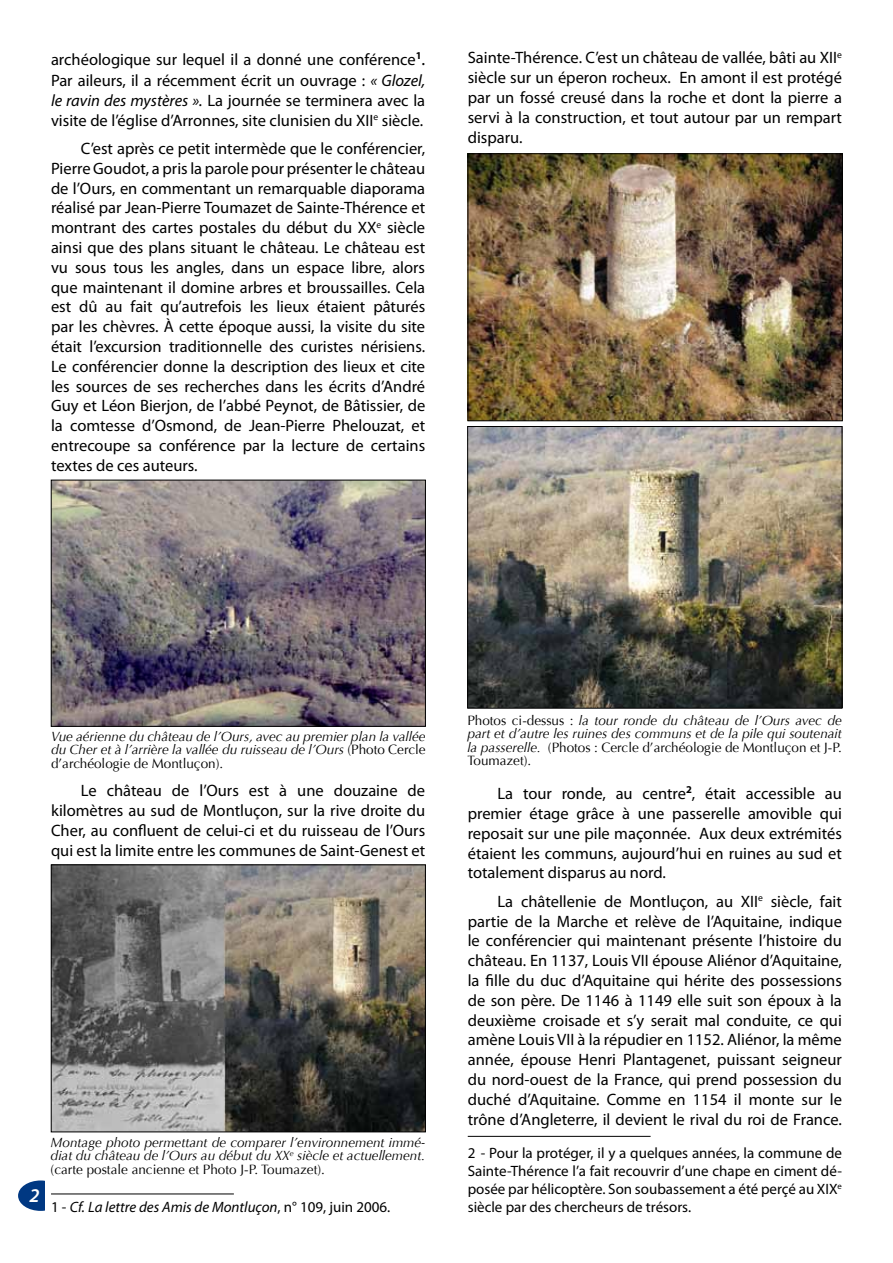
<style>
.page{position:relative;width:893px;height:1263px;background:#fff}
.page>*{position:absolute;margin:0;border:0;box-sizing:border-box;transform-origin:0 0}
.t1{font:italic 600 19.5px "Myriad Pro";color:#fff}
.t2{font:16.5px/19.8px "Myriad Pro";color:#000;text-align:justify}
.t3{font:15px/18px "Myriad Pro";color:#000;text-align:justify}
.t4{font:italic 15px "Myriad Pro";color:#000}
.t5{font:italic 13.5px/13.5px "Optima";color:#000;text-align:justify}
.s1{font-size:18px}
.s2{font-style:italic}
.s3{font-style:normal}
</style>
<div class="page">
<svg style="left:18px;top:1180px;width:45px;height:31px"></svg>
<div style="left:45px;top:1179px;width:6px;height:33px;background:#fff"></div>
<hr style="left:51px;top:1194px;width:183px;height:1px;background:#000">
<hr style="left:468px;top:1136px;width:183px;height:1px;background:#000">
<img style="left:53px;top:867px;width:371px;height:263px">
<div style="left:51px;top:865px;width:375px;height:267px;border:1px solid #000"></div>
<img style="left:53px;top:482px;width:371px;height:242px">
<div style="left:51px;top:480px;width:375px;height:246px;border:1px solid #000"></div>
<img style="left:470px;top:156px;width:370px;height:263px">
<div style="left:468px;top:154px;width:374px;height:267px;border:1px solid #000"></div>
<img style="left:469px;top:428px;width:371px;height:278px">
<div style="left:467px;top:426px;width:375px;height:282px;border:1px solid #000"></div>
<p class="t2" style="left:51px;top:48px;width:376px;line-height:21.6px">archéologique sur lequel il a donné une conférence<sup>1</sup><span class="s1">.<br></span>Par aileurs, il a récemment écrit un ouvrage : <span class="s2">« Glozel,</span></p>
<p class="t2" style="left:51px;top:90px;width:376px"><span class="s2">le ravin des mystères ».</span> La journée se terminera avec la visite de l’église d’Arronnes, site clunisien du XII<sup>e</sup> siècle.</p>
<p class="t2" style="left:51px;top:138px;width:376px;text-indent:30px">C’est après ce petit intermède que le conférencier, Pierre Goudot, a pris la parole pour présenter le château de l’Ours, en commentant un remarquable diaporama réalisé par Jean-Pierre Toumazet de Sainte-Thérence et montrant des cartes postales du début du XX<sup>e</sup> siècle ainsi que des plans situant le château. Le château est vu sous tous les angles, dans un espace libre, alors que maintenant il domine arbres et broussailles. Cela est dû au fait qu’autrefois les lieux étaient pâturés par les chèvres. À cette époque aussi, la visite du site était l’excursion traditionnelle des curistes nérisiens.<br>Le conférencier donne la description des lieux et cite les sources de ses recherches dans les écrits d’André Guy et Léon Bierjon, de l’abbé Peynot, de Bâtissier, de la comtesse d’Osmond, de Jean-Pierre Phelouzat, et entrecoupe sa conférence par la lecture de certains textes de ces auteurs.</p>
<p class="t2" style="left:468px;top:48px;width:376px">Sainte-Thérence. C’est un château de vallée, bâti au XII<sup>e </sup>siècle sur un éperon rocheux. En amont il est protégé par un fossé creusé dans la roche et dont la pierre a servi à la construction, et tout autour par un rempart disparu.</p>
<p class="t5" style="left:51px;top:729px;width:376px">Vue aérienne du château de l’Ours, avec au premier plan la vallée du Cher et à l’arrière la vallée du ruisseau de l’Ours <span class="s3">(Photo Cercle d’archéologie de Montluçon).</span></p>
<p class="t2" style="left:51px;top:780px;width:376px;text-indent:30px">Le château de l’Ours est à une douzaine de kilomètres au sud de Montluçon, sur la rive droite du Cher, au confluent de celui-ci et du ruisseau de l’Ours qui est la limite entre les communes de Saint-Genest et</p>
<p class="t1" style="left:30px;top:1182px;width:12px">2</p>
<p class="t5" style="left:51px;top:1135px;width:376px">Montage photo permettant de comparer l’environnement immé&shy;diat du château de l’Ours au début du XX<sup>e</sup> siècle et actuellement. <span class="s3">(carte postale ancienne et Photo J-P. Toumazet).</span></p>
<p class="t4" style="left:51px;top:1198px;width:341px"><span class="s3">1 -</span> Cf. La lettre des Amis de Montluçon<span class="s3">, n° 109, juin 2006.</span></p>
<p class="t5" style="left:467px;top:713px;width:376px"><span class="s3">Photos ci-dessus :</span> la tour ronde du château de l’Ours avec de part et d’autre les ruines des communs et de la pile qui soutenait la passerelle. <span class="s3">(Photos : Cercle d’archéologie de Montluçon et J-P.<br>Toumazet).</span></p>
<p class="t2" style="left:468px;top:783px;width:376px;text-indent:30px">La tour ronde, au centre<sup>2</sup>, était accessible au premier étage grâce à une passerelle amovible qui reposait sur une pile maçonnée. Aux deux extrémités étaient les communs, aujourd’hui en ruines au sud et totalement disparus au nord.</p>
<p class="t2" style="left:468px;top:891px;width:376px;text-indent:30px">La châtellenie de Montluçon, au XII<sup>e</sup> siècle, fait partie de la Marche et relève de l’Aquitaine, indique le conférencier qui maintenant présente l’histoire du château. En 1137, Louis VII épouse Aliénor d’Aquitaine, la fille du duc d’Aquitaine qui hérite des possessions de son père. De 1146 à 1149 elle suit son époux à la deuxième croisade et s’y serait mal conduite, ce qui amène Louis VII à la répudier en 1152. Aliénor, la même année, épouse Henri Plantagenet, puissant seigneur du nord-ouest de la France, qui prend possession du duché d’Aquitaine. Comme en 1154 il monte sur le trône d’Angleterre, il devient le rival du roi de France.</p>
<p class="t3" style="left:468px;top:1144px;width:376px">2 - Pour la protéger, il y a quelques années, la commune de Sainte-Thérence l’a fait recouvrir d’une chape en ciment dé&shy;posée par hélicoptère. Son soubassement a été perçé au XIX<sup>e </sup>siècle par des chercheurs de trésors.</p>
</div>
